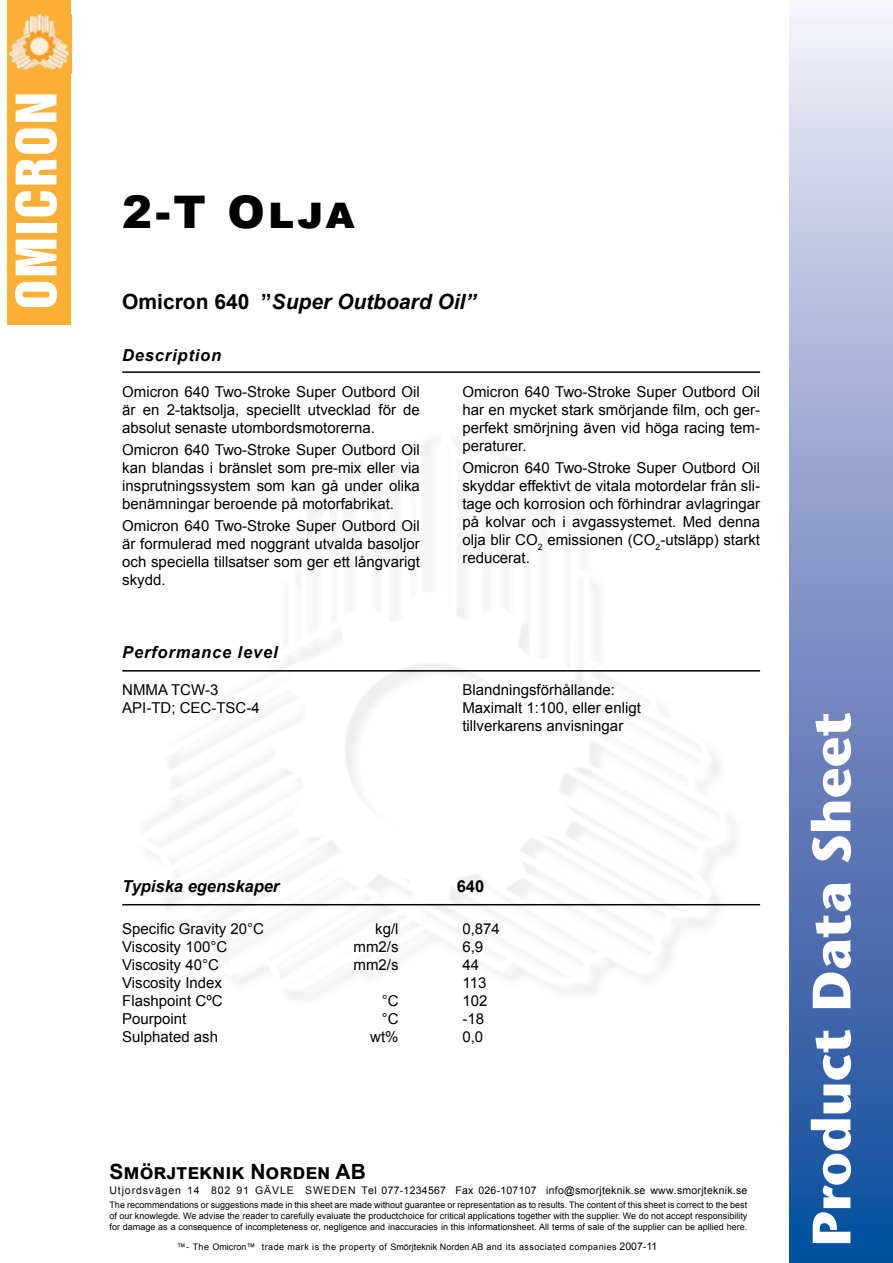
<style>
.page{position:relative;width:893px;height:1263px;background:#fff}
.page>*{position:absolute;margin:0;border:0;box-sizing:border-box;transform-origin:0 0}
.t1{font:700 54px "Stone Sans";color:#fff}
.t2{font:51px "Swiss 921 BT Regular A";letter-spacing:.04em;color:#fff;scale:1.04 1}
.t3{font:900 45px "Arial";color:#000}
.t4{font:italic 700 21px "Arial";color:#000}
.t5{font:700 21px "Arial";color:#000}
.t6{font:italic 700 16.5px "Arial";letter-spacing:.05em;color:#000}
.t7{font:italic 700 16.5px "Arial";color:#000}
.t8{font:700 16.5px "Arial";color:#000}
.t9{font:15px/18px "Arial";color:#000;text-align:justify}
.t10{font:10.5px "Arial";letter-spacing:.025em;color:#000}
.t11{font:9px/10.8px "Arial";color:#000;text-align:justify}
.t12{font:9px "Arial";letter-spacing:.05em;color:#000}
.s1{font-style:normal}
.s2{font-size:10.5px}
</style>
<div class="page">
<svg style="left:131px;top:439px;width:596px;height:552px"></svg>
<svg style="left:789px;top:13px;width:104px;height:1250px"></svg>
<div style="left:7px;top:0;width:64px;height:325px;background:#fbaf34"></div>
<img style="left:9px;top:14px;width:60px;height:56px">
<hr style="left:122px;top:670px;width:638px;height:1px;background:#000">
<hr style="left:122px;top:904px;width:638px;height:1px;background:#000">
<hr style="left:122px;top:371px;width:638px;height:2px;background:#000">
<h2 class="t2" style="left:3px;top:309px;width:210px;rotate:-90deg">OMICRON</h2>
<h3 class="t3" style="left:122px;top:179px;width:234px">2-T Olja</h3>
<h3 class="t4" style="left:122px;top:287px;width:355px"><span class="s1">Omicron 640 ”</span>Super Outboard Oil”</h3>
<p class="t6" style="left:122px;top:344px;width:101px">Description</p>
<p class="t9" style="left:122px;top:382px;width:299px">Omicron 640 Two-Stroke Super Outbord Oil är en 2-taktsolja, speciellt utvecklad för de absolut senaste utombordsmotorerna.</p>
<p class="t9" style="left:122px;top:441px;width:299px">Omicron 640 Two-Stroke Super Outbord Oil kan blandas i bränslet som pre-mix eller via insprutningssystem som kan gå under olika benämningar beroende på motorfabrikat.</p>
<p class="t9" style="left:122px;top:517px;width:299px">Omicron 640 Two-Stroke Super Outbord Oil är formulerad med noggrant utvalda basoljor och speciella tillsatser som ger ett långvarigt skydd.</p>
<p class="t6" style="left:122px;top:642px;width:157px">Performance level</p>
<p class="t9" style="left:462px;top:382px;width:299px">Omicron 640 Two-Stroke Super Outbord Oil har en mycket stark smörjande film, och ger&shy;perfekt smörjning även vid höga racing tem&shy;peraturer.</p>
<p class="t9" style="left:462px;top:459px;width:299px">Omicron 640 Two-Stroke Super Outbord Oil skyddar effektivt de vitala motordelar från sli&shy;tage och korrosion och förhindrar avlagringar på kolvar och i avgassystemet. Med denna olja blir CO<sub>2</sub> emissionen (CO<sub>2</sub>-utsläpp) starkt reducerat.</p>
<p class="t9" style="left:122px;top:680px;width:139px">NMMA TCW-3<br>API-TD; CEC-TSC-4</p>
<p class="t9" style="left:462px;top:680px;width:180px;text-align:left">Blandningsförhållande:<br>Maximalt 1:100, eller enligt tillverkarens anvisningar</p>
<p class="t7" style="left:122px;top:875px;width:159px">Typiska egenskaper</p>
<p class="t8" style="left:457px;top:875px;width:29px">640</p>
<p class="t9" style="left:462px;top:919px;width:39px;text-align:left">0,874<br>6,9<br>44<br>113<br>102 -18<br>0,0</p>
<p class="t9" style="left:122px;top:919px;width:143px;text-align:left">Specific Gravity 20°C<br>Viscosity 100°C<br>Viscosity 40°C<br>Viscosity Index<br>Flashpoint CºC<br>Pourpoint<br>Sulphated ash</p>
<p class="t9" style="left:354px;top:919px;width:46px;text-indent:22px">kg/l mm2/s mm2/s</p>
<p class="t9" style="left:370px;top:991px;width:30px;text-align:right">°C °C wt%</p>
<h3 class="t5" style="left:109px;top:1157px;width:258px">Smörjteknik Norden AB</h3>
<p class="t10" style="left:109px;top:1183px;width:639px">Utjordsvägen 14 802 91 GÄVLE SWEDEN Tel 077-1234567 Fax 026-107107 info@smorjteknik.se www.smorjteknik.se</p>
<p class="t11" style="left:109px;top:1199px;width:639px">The recommendations or suggestions made in this sheet are made without guarantee or representation as to results. The content of this sheet is correct to the best of our knowlegde. We advise the reader to carefully evaluate the productchoice for critical applications together with the supplier. We do not accept responsibility for damage as a consequence of incompleteness or, negligence and inaccuracies in this informationsheet. All terms of sale of the supplier can be apllied here.</p>
<p class="t12" style="left:177px;top:1241px;width:482px">™- The Omicron™ trade mark is the property of Smörjteknik Norden AB and its associated companies <span class="s2">2007-11</span></p>
<h1 class="t1" style="left:799px;top:1246px;width:536px;rotate:-90deg">Product Data Sheet</h1>
</div>
